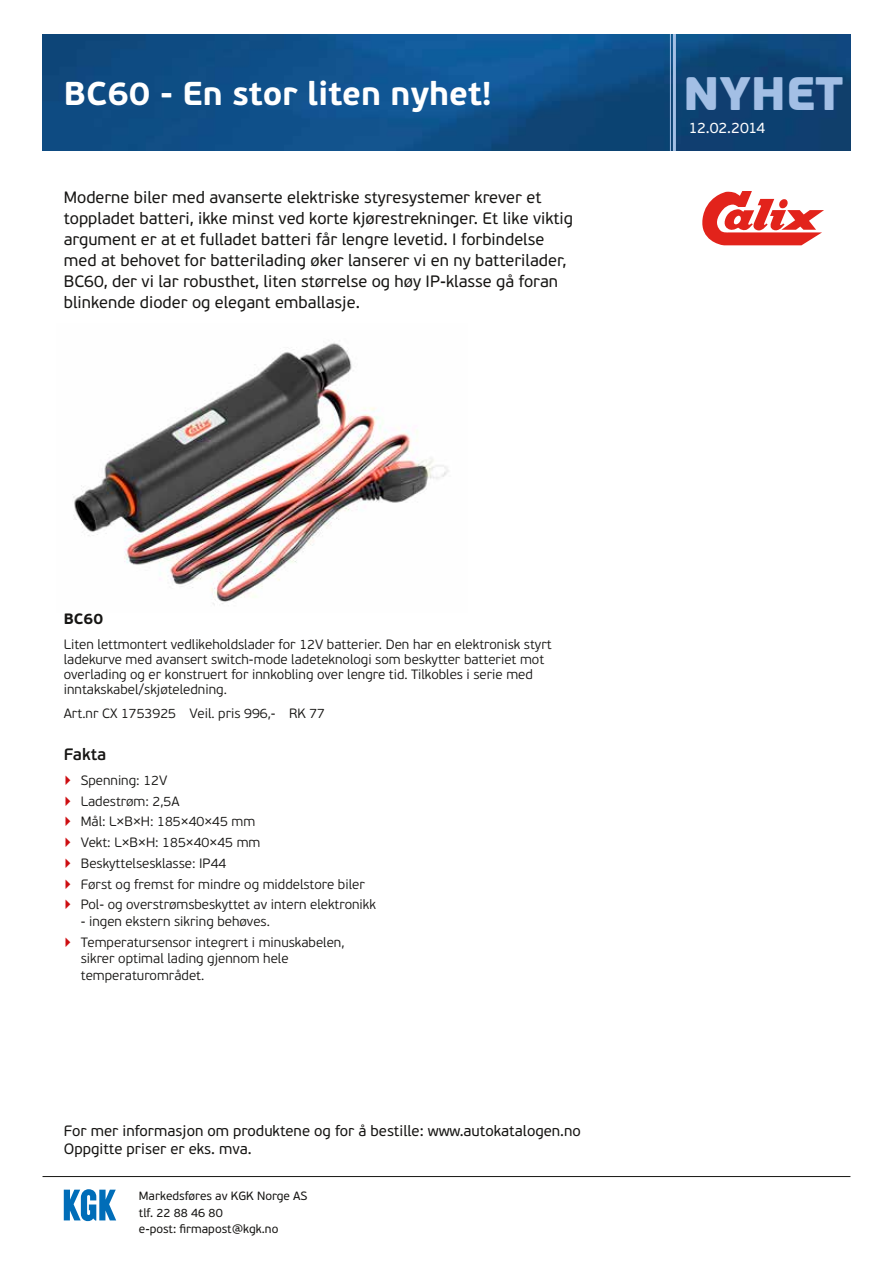
<style>
.page{position:relative;width:893px;height:1263px;background:#fff}
.page>*{position:absolute;margin:0;border:0;box-sizing:border-box;transform-origin:0 0}
.t1{font:900 46.95px "PF Beau Sans Pro";color:#a3bfe5}
.t2{font:700 33px "PF Beau Sans Pro";color:#fff}
.t3{font:16.5px/21px "PF Beau Sans Pro";color:#161513}
.t4{font:600 16.5px "PF Beau Sans Pro";color:#161513}
.t5{font:15px/18px "PF Beau Sans Pro";color:#161513}
.t6{font:15px "PF Beau Sans Pro";letter-spacing:-.025em;color:#fff}
.t7{font:700 15px "PF Beau Sans Pro";color:#161513}
.t8{font:300 13.5px/20.7px "PF Beau Sans Pro";color:#161513}
.t9{font:12px/16.5px "PF Beau Sans Pro";color:#161513}
.s1{color:#cd0d11}
</style>
<div class="page">
<img style="left:43px;top:34px;width:807px;height:117px">
<hr style="left:673px;top:34px;width:3px;height:117px;background:#a3bfe5">
<hr style="left:670px;top:34px;width:1px;height:117px;background:#a3bfe5">
<svg style="left:64px;top:1189px;width:52px;height:32px"></svg>
<hr style="left:43px;top:1176px;width:807px;height:1px;background:#161513">
<svg style="left:702px;top:191px;width:122px;height:54px"></svg>
<img style="left:73px;top:342px;width:376px;height:263px">
<h2 class="t2" style="left:64px;top:73px;width:430px">BC60 - En stor liten nyhet!</h2>
<p class="t3" style="left:64px;top:188px;width:511px">Moderne biler med avanserte elektriske styresystemer krever et toppladet batteri, ikke minst ved korte kjørestrekninger. Et like viktig argument er at et fulladet batteri får lengre levetid. I forbindelse med at behovet for batterilading øker lanserer vi en ny batterilader, BC60, der vi lar robusthet, liten størrelse og høy IP-klasse gå foran blinkende dioder og elegant emballasje.</p>
<h1 class="t1" style="left:683px;top:63px;width:161px">NYHET</h1>
<p class="t6" style="left:689px;top:119px;width:78px">12.02.2014</p>
<p class="t7" style="left:64px;top:609px;width:41px">BC60</p>
<p class="t8" style="left:64px;top:637px;width:489px;line-height:15px">Liten lettmontert vedlikeholdslader for 12V batterier. Den har en elektronisk styrt ladekurve med avansert switch-mode ladeteknologi som beskytter batteriet mot overlading og er konstruert for innkobling over lengre tid. Tilkobles i serie med inntakskabel/skjøteledning.</p>
<p class="t8" style="left:64px;top:703px;width:263px">Art.nr CX 1753925 Veil. pris 996,- RK 77</p>
<p class="t4" style="left:64px;top:744px;width:44px">Fakta</p>
<p class="t8" style="left:64px;top:770px;width:314px"><span class="s1">▶</span> Spenning: 12V<br><span class="s1">▶</span> Ladestrøm: 2,5A<br><span class="s1">▶</span> Mål: L×B×H: 185×40×45 mm<br><span class="s1">▶</span> Vekt: L×B×H: 185×40×45 mm<br><span class="s1">▶</span> Beskyttelsesklasse: IP44<br><span class="s1">▶</span> Først og fremst for mindre og middelstore biler <span class="s1">▶</span> Pol- og overstrømsbeskyttet av intern elektronikk</p>
<p class="t8" style="left:64px;top:911px;width:282px;text-indent:17px">- ingen ekstern sikring behøves.<br><span class="s1">▶</span> Temperatursensor integrert i minuskabelen,</p>
<p class="t8" style="left:81px;top:950px;width:209px;line-height:16.5px">sikrer optimal lading gjennom hele temperaturområdet.</p>
<p class="t5" style="left:64px;top:1122px;width:519px">For mer informasjon om produktene og for å bestille: www.autokatalogen.no<br>Oppgitte priser er eks. mva.</p>
<p class="t9" style="left:139px;top:1188px;width:170px">Markedsføres av KGK Norge AS tlf. 22 88 46 80<br>e-post: firmapost@kgk.no</p>
</div>
